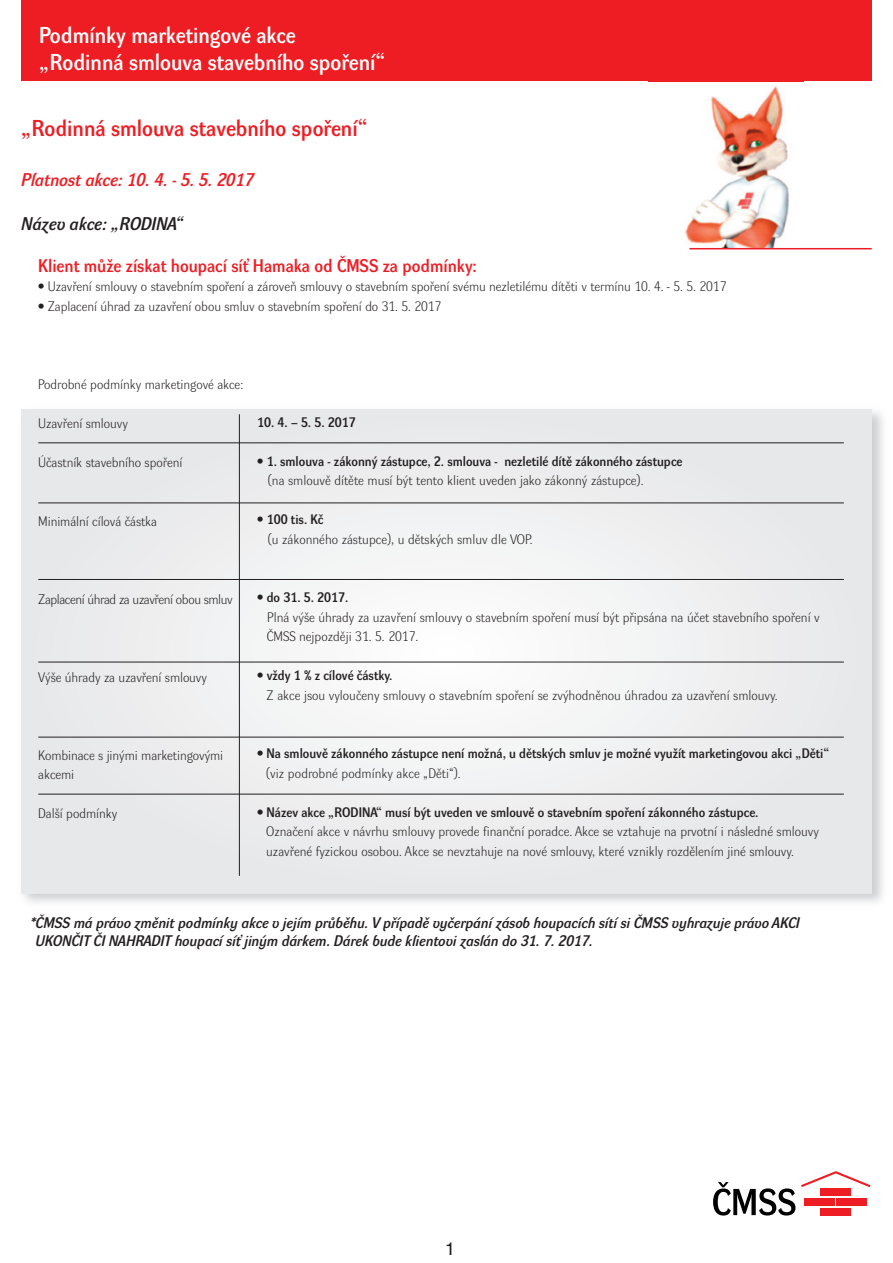
<style>
.page{position:relative;width:893px;height:1263px;background:#fff}
.page>*{position:absolute;margin:0;border:0;box-sizing:border-box;transform-origin:0 0}
.t1{font:22.5px/27px "Dyna Grotesk DCE";color:#fff}
.t2{font:22.5px "Dyna Grotesk DCE";color:#ee1d23}
.t3{font:18px "Dyna Grotesk DCE";color:#ee1d23}
.t4{font:italic 18px "Dyna Grotesk DCE";color:#ee1d23}
.t5{font:italic 18px "Dyna Grotesk DCE";color:#231f20}
.t6{font:italic 15px/18px "Dyna Grotesk DCE";color:#231f20}
.t7{font:13.5px/19.5px "Dyna Grotesk LCE";color:#231f20}
.t8{font:13.5px "Dyna Grotesk DCE";color:#231f20}
.t9{font:13.5px "Dyna Grotesk LCE";letter-spacing:-.03em;color:#231f20}
.s1{font-family:"Dyna Grotesk LCE"}
</style>
<div class="page">
<div style="left:21px;top:0;width:851px;height:81px;background:#ee1d23"></div>
<img style="left:648px;top:81px;width:156px;height:167px">
<hr style="left:689px;top:248px;width:183px;height:1px;background:#ee1d23">
<svg style="left:21px;top:410px;width:851px;height:483px"></svg>
<hr style="left:38px;top:443px;width:806px;height:1px;background:#231f20">
<hr style="left:38px;top:503px;width:806px;height:1px;background:#231f20">
<hr style="left:38px;top:579px;width:806px;height:1px;background:#231f20">
<hr style="left:38px;top:662px;width:806px;height:1px;background:#231f20">
<hr style="left:38px;top:737px;width:806px;height:1px;background:#231f20">
<hr style="left:38px;top:794px;width:806px;height:1px;background:#231f20">
<hr style="left:239px;top:414px;width:1px;height:462px;background:#231f20">
<svg style="left:713px;top:1182px;width:82px;height:33px"></svg>
<svg style="left:801px;top:1171px;width:69px;height:16px"></svg>
<div style="left:837px;top:1198px;width:30px;height:8px;background:#ee1d23"></div>
<div style="left:804px;top:1198px;width:31px;height:8px;background:#ee1d23"></div>
<div style="left:820px;top:1188px;width:31px;height:8px;background:#ee1d23"></div>
<div style="left:820px;top:1208px;width:31px;height:7px;background:#ee1d23"></div>
<h1 class="t1" style="left:39px;top:23px;width:347px">Podmínky marketingové akce „Rodinná smlouva stavebního spoření“</h1>
<h1 class="t2" style="left:21px;top:119px;width:347px">„Rodinná smlouva stavebního spoření“</h1>
<h2 class="t4" style="left:21px;top:173px;width:234px">Platnost akce: 10. 4. - 5. 5. 2017</h2>
<h2 class="t5" style="left:21px;top:216px;width:163px">Název akce: „RODINA“</h2>
<h2 class="t3" style="left:38px;top:259px;width:440px">Klient může získat houpací síť Hamaka od ČMSS za podmínky:</h2>
<p class="t7" style="left:38px;top:278px;width:690px">• Uzavření smlouvy o stavebním spoření a zároveň smlouvy o stavebním spoření svému nezletilému dítěti v termínu 10. 4. - 5. 5. 2017</p>
<p class="t7" style="left:38px;top:298px;width:405px">• Zaplacení úhrad za uzavření obou smluv o stavebním spoření do 31. 5. 2017</p>
<p class="t7" style="left:38px;top:376px;width:206px">Podrobné podmínky marketingové akce:</p>
<p class="t7" style="left:38px;top:415px;width:91px">Uzavření smlouvy</p>
<p class="t7" style="left:38px;top:454px;width:146px">Účastník stavebního spoření</p>
<p class="t7" style="left:38px;top:512px;width:120px">Minimální cílová částka</p>
<p class="t8" style="left:257px;top:416px;width:100px">10. 4. – 5. 5. 2017</p>
<p class="t8" style="left:257px;top:455px;width:427px"><span class="s1">•</span> 1. smlouva - zákonný zástupce, 2. smlouva - nezletilé dítě zákonného zástupce</p>
<p class="t7" style="left:268px;top:472px;width:377px">(na smlouvě dítěte musí být tento klient uveden jako zákonný zástupce).</p>
<p class="t8" style="left:257px;top:514px;width:68px"><span class="s1">•</span> 100 tis. Kč</p>
<p class="t7" style="left:268px;top:530px;width:266px">(u zákonného zástupce), u dětských smluv dle VOP.</p>
<p class="t9" style="left:38px;top:593px;width:196px">Zaplacení úhrad za uzavření obou smluv</p>
<p class="t7" style="left:38px;top:668px;width:170px">Výše úhrady za uzavření smlouvy</p>
<p class="t7" style="left:38px;top:746px;width:187px">Kombinace s jinými marketingovými akcemi</p>
<p class="t7" style="left:38px;top:805px;width:81px">Další podmínky</p>
<p class="t8" style="left:257px;top:592px;width:93px"><span class="s1">•</span> do 31. 5. 2017.</p>
<p class="t7" style="left:267px;top:608px;width:554px">Plná výše úhrady za uzavření smlouvy o stavebním spoření musí být připsána na účet stavebního spoření v<br>ČMSS nejpozději 31. 5. 2017.</p>
<p class="t8" style="left:257px;top:670px;width:137px"><span class="s1">•</span> vždy 1 % z cílové částky.</p>
<p class="t7" style="left:267px;top:686px;width:513px">Z akce jsou vyloučeny smlouvy o stavebním spoření se zvýhodněnou úhradou za uzavření smlouvy.</p>
<p class="t8" style="left:257px;top:748px;width:573px"><span class="s1">•</span> Na smlouvě zákonného zástupce není možná, u dětských smluv je možné využít marketingovou akci „Děti“</p>
<p class="t7" style="left:266px;top:764px;width:196px">(viz podrobné podmínky akce „Děti“).</p>
<p class="t8" style="left:257px;top:806px;width:503px"><span class="s1">•</span> Název akce „RODINA“ musí být uveden ve smlouvě o stavebním spoření zákonného zástupce.</p>
<p class="t7" style="left:266px;top:823px;width:554px">Označení akce v návrhu smlouvy provede finanční poradce. Akce se vztahuje na prvotní i následné smlouvy uzavřené fyzickou osobou. Akce se nevztahuje na nové smlouvy, které vznikly rozdělením jiné smlouvy.</p>
<p class="t6" style="left:36px;top:915px;width:766px;text-indent:-5px">*ČMSS má právo změnit podmínky akce v jejím průběhu. V případě vyčerpání zásob houpacích sítí si ČMSS vyhrazuje právo AKCI<br>UKONČIT ČI NAHRADIT houpací síť jiným dárkem. Dárek bude klientovi zaslán do 31. 7. 2017.</p>
</div>
